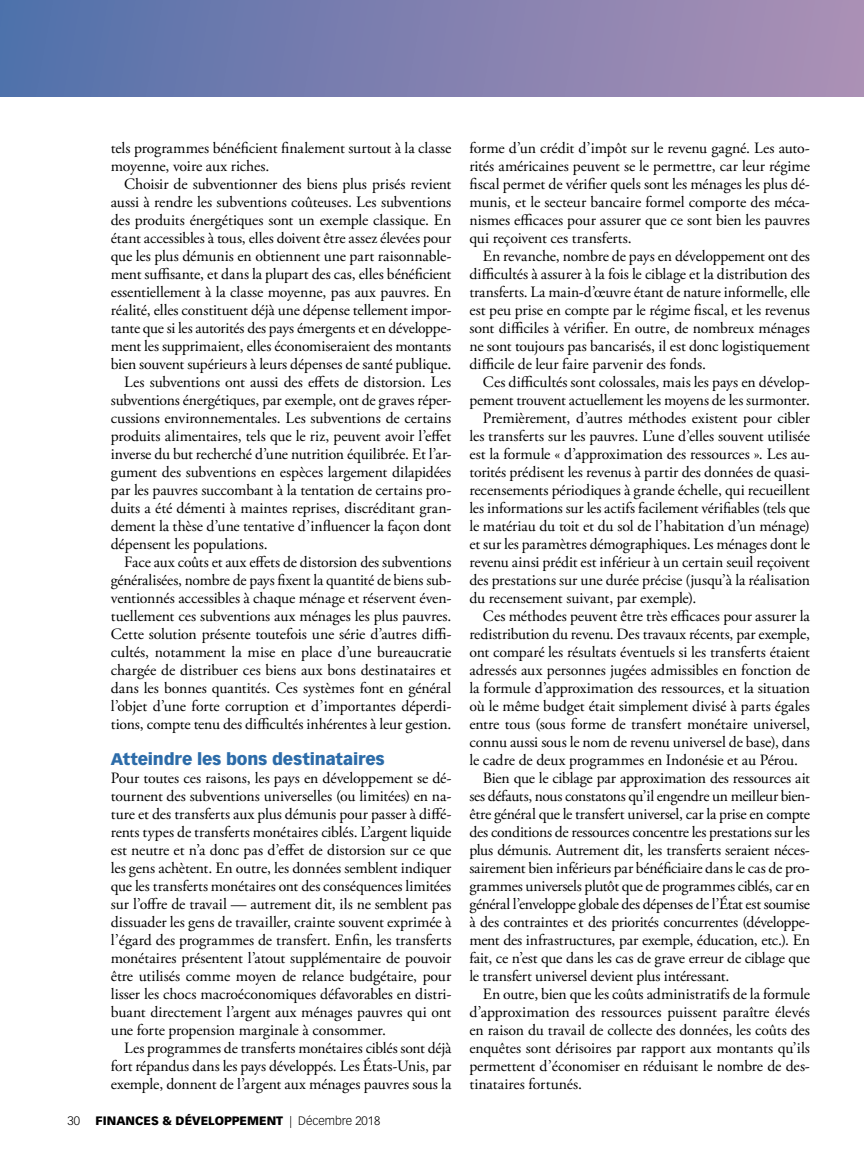
<style>
.page{position:relative;width:864px;height:1161px;background:#fff}
.page>*{position:absolute;margin:0;border:0;box-sizing:border-box;transform-origin:0 0}
.t1{font:900 16.5px "Vectora LT Std";letter-spacing:-.01em;color:#2d6ca9}
.t2{font:15.75px/18px "Adobe Garamond Pro";letter-spacing:-.01em;color:#000;text-align:justify}
.t3{font:900 12px "Vectora LT Std";color:#000}
.t4{font:300 12px "Vectora LT Std";color:#000}
.s1{font-weight:300}
</style>
<div class="page">
<div style="left:0;top:0;width:864px;height:96px;background:linear-gradient(to right,#5271ab,#ae90b5)"></div>
<p class="t2" style="left:111px;top:140px;width:342px">tels programmes bénéficient finalement surtout à la classe moyenne, voire aux riches.</p>
<p class="t2" style="left:124px;top:176px;width:329px">Choisir de subventionner des biens plus prisés revient</p>
<p class="t2" style="left:111px;top:194px;width:342px">aussi à rendre les subventions coûteuses. Les subventions</p>
<p class="t2" style="left:111px;top:212px;width:342px">des produits énergétiques sont un exemple classique. En</p>
<p class="t2" style="left:111px;top:230px;width:342px">étant accessibles à tous, elles doivent être assez élevées pour</p>
<p class="t2" style="left:111px;top:248px;width:342px">que les plus démunis en obtiennent une part raisonnable-</p>
<p class="t2" style="left:111px;top:266px;width:342px">ment suffisante, et dans la plupart des cas, elles bénéficient</p>
<p class="t2" style="left:111px;top:284px;width:342px">essentiellement à la classe moyenne, pas aux pauvres. En</p>
<p class="t2" style="left:111px;top:302px;width:342px">réalité, elles constituent déjà une dépense tellement impor-</p>
<p class="t2" style="left:111px;top:320px;width:342px">tante que si les autorités des pays émergents et en développe-</p>
<p class="t2" style="left:111px;top:338px;width:342px">ment les supprimaient, elles économiseraient des montants</p>
<p class="t2" style="left:111px;top:356px;width:342px">bien souvent supérieurs à leurs dépenses de santé publique.</p>
<p class="t2" style="left:124px;top:374px;width:329px">Les subventions ont aussi des effets de distorsion. Les</p>
<p class="t2" style="left:111px;top:392px;width:342px">subventions énergétiques, par exemple, ont de graves réper-</p>
<p class="t2" style="left:111px;top:410px;width:342px">cussions environnementales. Les subventions de certains</p>
<p class="t2" style="left:111px;top:428px;width:342px">produits alimentaires, tels que le riz, peuvent avoir l’effet</p>
<p class="t2" style="left:111px;top:446px;width:342px">inverse du but recherché d’une nutrition équilibrée. Et l’ar-</p>
<p class="t2" style="left:111px;top:464px;width:342px">gument des subventions en espèces largement dilapidées</p>
<p class="t2" style="left:111px;top:482px;width:342px">par les pauvres succombant à la tentation de certains pro-</p>
<p class="t2" style="left:111px;top:500px;width:342px">duits a été démenti à maintes reprises, discréditant gran-</p>
<p class="t2" style="left:111px;top:518px;width:342px">dement la thèse d’une tentative d’influencer la façon dont</p>
<p class="t2" style="left:111px;top:536px;width:158px">dépensent les populations.</p>
<p class="t2" style="left:124px;top:554px;width:329px">Face aux coûts et aux effets de distorsion des subventions</p>
<p class="t2" style="left:111px;top:572px;width:342px">généralisées, nombre de pays fixent la quantité de biens sub-</p>
<p class="t2" style="left:111px;top:590px;width:342px">ventionnés accessibles à chaque ménage et réservent éven-</p>
<p class="t2" style="left:111px;top:608px;width:342px">tuellement ces subventions aux ménages les plus pauvres.</p>
<p class="t2" style="left:111px;top:626px;width:342px">Cette solution présente toutefois une série d’autres diffi-</p>
<p class="t2" style="left:111px;top:644px;width:342px">cultés, notamment la mise en place d’une bureaucratie</p>
<p class="t2" style="left:111px;top:662px;width:342px">chargée de distribuer ces biens aux bons destinataires et</p>
<p class="t2" style="left:111px;top:680px;width:342px">dans les bonnes quantités. Ces systèmes font en général</p>
<p class="t2" style="left:111px;top:698px;width:342px">l’objet d’une forte corruption et d’importantes déperdi-</p>
<p class="t2" style="left:111px;top:716px;width:342px">tions, compte tenu des difficultés inhérentes à leur gestion.</p>
<p class="t1" style="left:111px;top:749px;width:275px">Atteindre les bons destinataires</p>
<p class="t2" style="left:111px;top:770px;width:342px">Pour toutes ces raisons, les pays en développement se dé&shy;tournent des subventions universelles (ou limitées) en na&shy;ture et des transferts aux plus démunis pour passer à diffé&shy;rents types de transferts monétaires ciblés. L’argent liquide est neutre et n’a donc pas d’effet de distorsion sur ce que les gens achètent. En outre, les données semblent indiquer que les transferts monétaires ont des conséquences limitées sur l’offre de travail — autrement dit, ils ne semblent pas dissuader les gens de travailler, crainte souvent exprimée à l’égard des programmes de transfert. Enfin, les transferts monétaires présentent l’atout supplémentaire de pouvoir être utilisés comme moyen de relance budgétaire, pour lisser les chocs macroéconomiques défavorables en distri&shy;buant directement l’argent aux ménages pauvres qui ont une forte propension marginale à consommer.</p>
<p class="t2" style="left:111px;top:1040px;width:342px;text-indent:14px">Les programmes de transferts monétaires ciblés sont déjà fort répandus dans les pays développés. Les États-Unis, par exemple, donnent de l’argent aux ménages pauvres sous la</p>
<p class="t4" style="left:68px;top:1114px;width:14px">30</p>
<p class="t3" style="left:96px;top:1113px;width:286px">FINANCES &amp; DÉVELOPPEMENT <span class="s1">| Décembre 2018</span></p>
<p class="t2" style="left:469px;top:140px;width:342px">forme d’un crédit d’impôt sur le revenu gagné. Les auto&shy;rités américaines peuvent se le permettre, car leur régime fiscal permet de vérifier quels sont les ménages les plus dé&shy;munis, et le secteur bancaire formel comporte des méca&shy;nismes efficaces pour assurer que ce sont bien les pauvres qui reçoivent ces transferts.</p>
<p class="t2" style="left:469px;top:248px;width:342px;text-indent:14px">En revanche, nombre de pays en développement ont des difficultés à assurer à la fois le ciblage et la distribution des transferts. La main-d’œuvre étant de nature informelle, elle est peu prise en compte par le régime fiscal, et les revenus sont difficiles à vérifier. En outre, de nombreux ménages ne sont toujours pas bancarisés, il est donc logistiquement difficile de leur faire parvenir des fonds.</p>
<p class="t2" style="left:483px;top:374px;width:329px">Ces difficultés sont colossales, mais les pays en dévelop-</p>
<p class="t2" style="left:469px;top:392px;width:342px">pement trouvent actuellement les moyens de les surmonter.</p>
<p class="t2" style="left:483px;top:410px;width:329px">Premièrement, d’autres méthodes existent pour cibler</p>
<p class="t2" style="left:469px;top:428px;width:342px">les transferts sur les pauvres. L’une d’elles souvent utilisée</p>
<p class="t2" style="left:469px;top:446px;width:342px">est la formule « d’approximation des ressources ». Les au-</p>
<p class="t2" style="left:469px;top:464px;width:342px">torités prédisent les revenus à partir des données de quasi-</p>
<p class="t2" style="left:469px;top:482px;width:342px">recensements périodiques à grande échelle, qui recueillent</p>
<p class="t2" style="left:469px;top:500px;width:342px">les informations sur les actifs facilement vérifiables (tels que</p>
<p class="t2" style="left:469px;top:518px;width:342px">le matériau du toit et du sol de l’habitation d’un ménage)</p>
<p class="t2" style="left:469px;top:536px;width:342px">et sur les paramètres démographiques. Les ménages dont le</p>
<p class="t2" style="left:469px;top:554px;width:342px">revenu ainsi prédit est inférieur à un certain seuil reçoivent</p>
<p class="t2" style="left:469px;top:572px;width:342px">des prestations sur une durée précise (jusqu’à la réalisation</p>
<p class="t2" style="left:469px;top:590px;width:229px">du recensement suivant, par exemple).</p>
<p class="t2" style="left:483px;top:608px;width:329px">Ces méthodes peuvent être très efficaces pour assurer la</p>
<p class="t2" style="left:469px;top:626px;width:342px">redistribution du revenu. Des travaux récents, par exemple,</p>
<p class="t2" style="left:469px;top:644px;width:342px">ont comparé les résultats éventuels si les transferts étaient</p>
<p class="t2" style="left:469px;top:662px;width:342px">adressés aux personnes jugées admissibles en fonction de</p>
<p class="t2" style="left:469px;top:680px;width:342px">la formule d’approximation des ressources, et la situation</p>
<p class="t2" style="left:469px;top:698px;width:342px">où le même budget était simplement divisé à parts égales</p>
<p class="t2" style="left:469px;top:716px;width:342px">entre tous (sous forme de transfert monétaire universel,</p>
<p class="t2" style="left:469px;top:734px;width:342px">connu aussi sous le nom de revenu universel de base), dans</p>
<p class="t2" style="left:469px;top:752px;width:330px">le cadre de deux programmes en Indonésie et au Pérou.</p>
<p class="t2" style="left:483px;top:770px;width:329px">Bien que le ciblage par approximation des ressources ait</p>
<p class="t2" style="left:469px;top:788px;width:342px">ses défauts, nous constatons qu’il engendre un meilleur bien-</p>
<p class="t2" style="left:469px;top:806px;width:342px">être général que le transfert universel, car la prise en compte</p>
<p class="t2" style="left:469px;top:824px;width:342px">des conditions de ressources concentre les prestations sur les</p>
<p class="t2" style="left:469px;top:842px;width:342px">plus démunis. Autrement dit, les transferts seraient néces-</p>
<p class="t2" style="left:469px;top:860px;width:342px">sairement bien inférieurs par bénéficiaire dans le cas de pro-</p>
<p class="t2" style="left:469px;top:878px;width:342px">grammes universels plutôt que de programmes ciblés, car en</p>
<p class="t2" style="left:469px;top:896px;width:342px">général l’enveloppe globale des dépenses de l’État est soumise</p>
<p class="t2" style="left:469px;top:914px;width:342px">à des contraintes et des priorités concurrentes (développe-</p>
<p class="t2" style="left:469px;top:932px;width:342px">ment des infrastructures, par exemple, éducation, etc.). En</p>
<p class="t2" style="left:469px;top:950px;width:342px">fait, ce n’est que dans les cas de grave erreur de ciblage que</p>
<p class="t2" style="left:469px;top:968px;width:262px">le transfert universel devient plus intéressant.</p>
<p class="t2" style="left:483px;top:986px;width:329px">En outre, bien que les coûts administratifs de la formule</p>
<p class="t2" style="left:469px;top:1004px;width:342px">d’approximation des ressources puissent paraître élevés</p>
<p class="t2" style="left:469px;top:1022px;width:342px">en raison du travail de collecte des données, les coûts des</p>
<p class="t2" style="left:469px;top:1040px;width:342px">enquêtes sont dérisoires par rapport aux montants qu’ils</p>
<p class="t2" style="left:469px;top:1058px;width:342px">permettent d’économiser en réduisant le nombre de des-</p>
<p class="t2" style="left:469px;top:1076px;width:114px">tinataires fortunés.</p>
</div>
